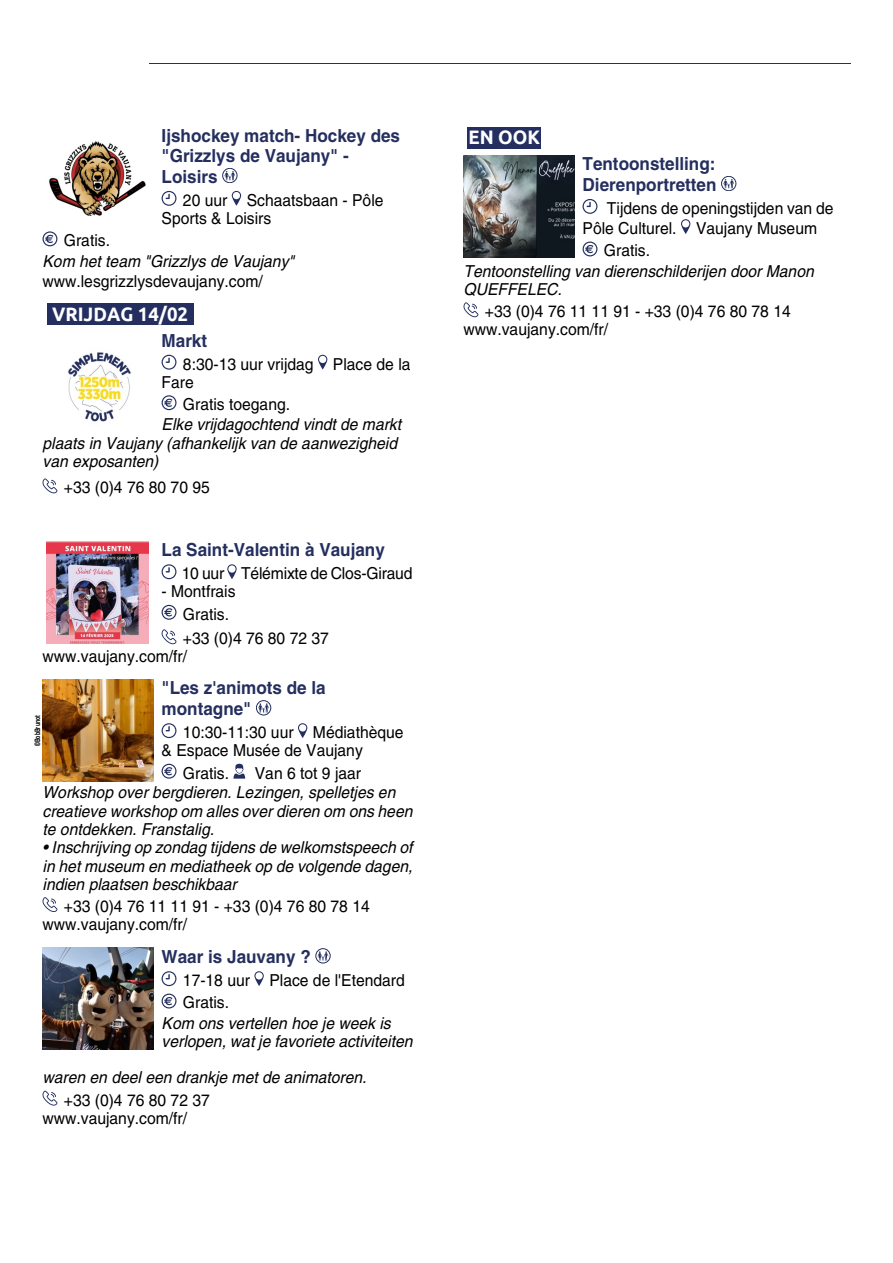
<style>
.page{position:relative;width:893px;height:1263px;background:#fff}
.page>*{position:absolute;margin:0;border:0;box-sizing:border-box;transform-origin:0 0}
.t1{font:700 19.5px "Ubuntu";color:#fff;scale:.95 1}
.t2{font:700 18px/20.2px "Helvetica";color:#242f5f;scale:.95 1}
.t3{font:italic 16.5px/18.1px "Helvetica";color:#000;scale:.95 1}
.t4{font:16.5px/18.1px "Helvetica";color:#000;scale:.95 1}
.t5{font:700 7.5px "Helvetica";color:#000;scale:.69 1}
.s1{font-style:normal}
.s2{font-family:"Arial";font-style:normal}
</style>
<div class="page">
<img style="left:49px;top:141px;width:97px;height:75px">
<div style="left:222px;top:168px;width:15px;height:15px;border:1px solid #242f5f;border-radius:50%"></div>
<svg style="left:224px;top:171px;width:11px;height:9px"></svg>
<svg style="left:162px;top:191px;width:14px;height:15px"></svg>
<svg style="left:232px;top:191px;width:9px;height:15px"></svg>
<svg style="left:43px;top:231px;width:14px;height:15px"></svg>
<div style="left:47px;top:303px;width:146px;height:22px;background:#242f5f"></div>
<img style="left:68px;top:352px;width:63px;height:70px">
<svg style="left:162px;top:355px;width:14px;height:15px"></svg>
<svg style="left:318px;top:355px;width:9px;height:15px"></svg>
<svg style="left:162px;top:395px;width:14px;height:15px"></svg>
<svg style="left:43px;top:478px;width:14px;height:15px"></svg>
<img style="left:47px;top:542px;width:102px;height:102px">
<svg style="left:162px;top:564px;width:14px;height:15px"></svg>
<svg style="left:227px;top:564px;width:10px;height:15px"></svg>
<svg style="left:162px;top:605px;width:14px;height:15px"></svg>
<svg style="left:162px;top:629px;width:14px;height:15px"></svg>
<img style="left:43px;top:680px;width:110px;height:102px">
<div style="left:256px;top:700px;width:15px;height:15px;border:1px solid #242f5f;border-radius:50%"></div>
<svg style="left:258px;top:703px;width:11px;height:10px"></svg>
<svg style="left:162px;top:723px;width:14px;height:15px"></svg>
<svg style="left:298px;top:723px;width:9px;height:15px"></svg>
<svg style="left:162px;top:764px;width:14px;height:15px"></svg>
<svg style="left:233px;top:764px;width:12px;height:15px"></svg>
<svg style="left:43px;top:897px;width:14px;height:15px"></svg>
<img style="left:43px;top:947px;width:110px;height:102px">
<div style="left:316px;top:948px;width:14px;height:15px;border:1px solid #242f5f;border-radius:50%"></div>
<svg style="left:318px;top:951px;width:10px;height:10px"></svg>
<svg style="left:162px;top:971px;width:14px;height:15px"></svg>
<svg style="left:254px;top:971px;width:10px;height:15px"></svg>
<svg style="left:162px;top:993px;width:14px;height:15px"></svg>
<svg style="left:43px;top:1091px;width:14px;height:14px"></svg>
<div style="left:468px;top:127px;width:73px;height:22px;background:#242f5f"></div>
<img style="left:463px;top:155px;width:111px;height:102px">
<div style="left:721px;top:176px;width:15px;height:15px;border:1px solid #242f5f;border-radius:50%"></div>
<svg style="left:723px;top:179px;width:11px;height:9px"></svg>
<svg style="left:583px;top:199px;width:14px;height:15px"></svg>
<svg style="left:681px;top:219px;width:9px;height:15px"></svg>
<svg style="left:583px;top:242px;width:14px;height:14px"></svg>
<svg style="left:463px;top:302px;width:15px;height:15px"></svg>
<p class="t2" style="left:162px;top:127px;width:253px">Ijshockey match- Hockey des "Grizzlys de Vaujany" -<br>Loisirs</p>
<p class="t4" style="left:162px;top:192px;width:235px;text-indent:21px">20 uur Schaatsbaan - Pôle<br>Sports &amp; Loisirs</p>
<p class="t4" style="left:64px;top:233px;width:50px">Gratis.</p>
<p class="t3" style="left:43px;top:253px;width:266px">Kom het team "Grizzlys de Vaujany"</p>
<p class="t4" style="left:43px;top:273px;width:233px">www.lesgrizzlysdevaujany.com/</p>
<p class="t1" style="left:52px;top:305px;width:145px">VRIJDAG 14/02</p>
<p class="t2" style="left:162px;top:332px;width:50px">Markt</p>
<p class="t4" style="left:162px;top:356px;width:264px;text-indent:21px">8:30-13 uur vrijdag Place de la<br>Fare</p>
<p class="t4" style="left:183px;top:397px;width:114px">Gratis toegang.</p>
<p class="t3" style="left:43px;top:417px;width:379px;text-indent:119px">Elke vrijdagochtend vindt de markt plaats in Vaujany (afhankelijk van de aanwezigheid van exposanten)</p>
<p class="t4" style="left:64px;top:480px;width:155px">+33 (0)4 76 80 70 95</p>
<p class="t2" style="left:162px;top:541px;width:237px">La Saint-Valentin à Vaujany</p>
<p class="t4" style="left:182px;top:566px;width:244px">10 uur Télémixte de Clos-Giraud</p>
<p class="t4" style="left:183px;top:582px;width:57px;line-height:22.4px;text-indent:-21px">- Montfrais<br>Gratis.</p>
<p class="t4" style="left:43px;top:631px;width:303px;text-indent:140px">+33 (0)4 76 80 72 37 www.vaujany.com/fr/</p>
<p class="t2" style="left:162px;top:679px;width:174px;line-height:20.9px">"Les z'animots de la montagne"</p>
<p class="t4" style="left:162px;top:724px;width:256px;text-indent:21px">10:30-11:30 uur Médiathèque &amp; Espace Musée de Vaujany</p>
<p class="t4" style="left:183px;top:765px;width:50px">Gratis.</p>
<p class="t5" style="left:34px;top:746px;width:46px;rotate:-90deg">©BobBrunot</p>
<p class="t3" style="left:43px;top:765px;width:391px;line-height:18.8px;text-indent:212px"><span class="s1">Van 6</span> <span class="s2">tot</span> <span class="s1">9 jaar </span>Workshop over bergdieren. Lezingen, spelletjes en creatieve workshop om alles over dieren om ons heen te ontdekken. Franstalig.</p>
<p class="t3" style="left:43px;top:840px;width:391px;text-align:justify">• Inschrijving op zondag tijdens de welkomstspeech of in het museum en mediatheek op de volgende dagen, indien plaatsen beschikbaar</p>
<p class="t4" style="left:43px;top:898px;width:346px;text-indent:21px">+33 (0)4 76 11 11 91 - +33 (0)4 76 80 78 14 www.vaujany.com/fr/</p>
<p class="t2" style="left:162px;top:948px;width:159px">Waar is Jauvany ?</p>
<p class="t4" style="left:183px;top:970px;width:235px;line-height:22.4px">17-18 uur Place de l'Etendard<br>Gratis.</p>
<p class="t3" style="left:162px;top:1015px;width:266px">Kom ons vertellen hoe je week is verlopen, wat je favoriete activiteiten</p>
<p class="t3" style="left:43px;top:1069px;width:343px">waren en deel een drankje met de animatoren.</p>
<p class="t4" style="left:43px;top:1092px;width:178px;text-indent:21px">+33 (0)4 76 80 72 37 www.vaujany.com/fr/</p>
<p class="t1" style="left:469px;top:129px;width:77px">EN OOK</p>
<p class="t2" style="left:583px;top:155px;width:143px;line-height:20.9px">Tentoonstelling:<br>Dierenportretten</p>
<p class="t4" style="left:583px;top:199px;width:266px;line-height:20.2px;text-indent:24px">Tijdens de openingstijden van de<br>Pôle Culturel. Vaujany Museum</p>
<p class="t4" style="left:604px;top:243px;width:50px">Gratis.</p>
<p class="t3" style="left:463px;top:263px;width:370px">Tentoonstelling van dierenschilderijen door Manon<br>QUEFFELEC.</p>
<p class="t4" style="left:463px;top:304px;width:346px;text-indent:21px">+33 (0)4 76 11 11 91 - +33 (0)4 76 80 78 14 www.vaujany.com/fr/</p>
</div>
